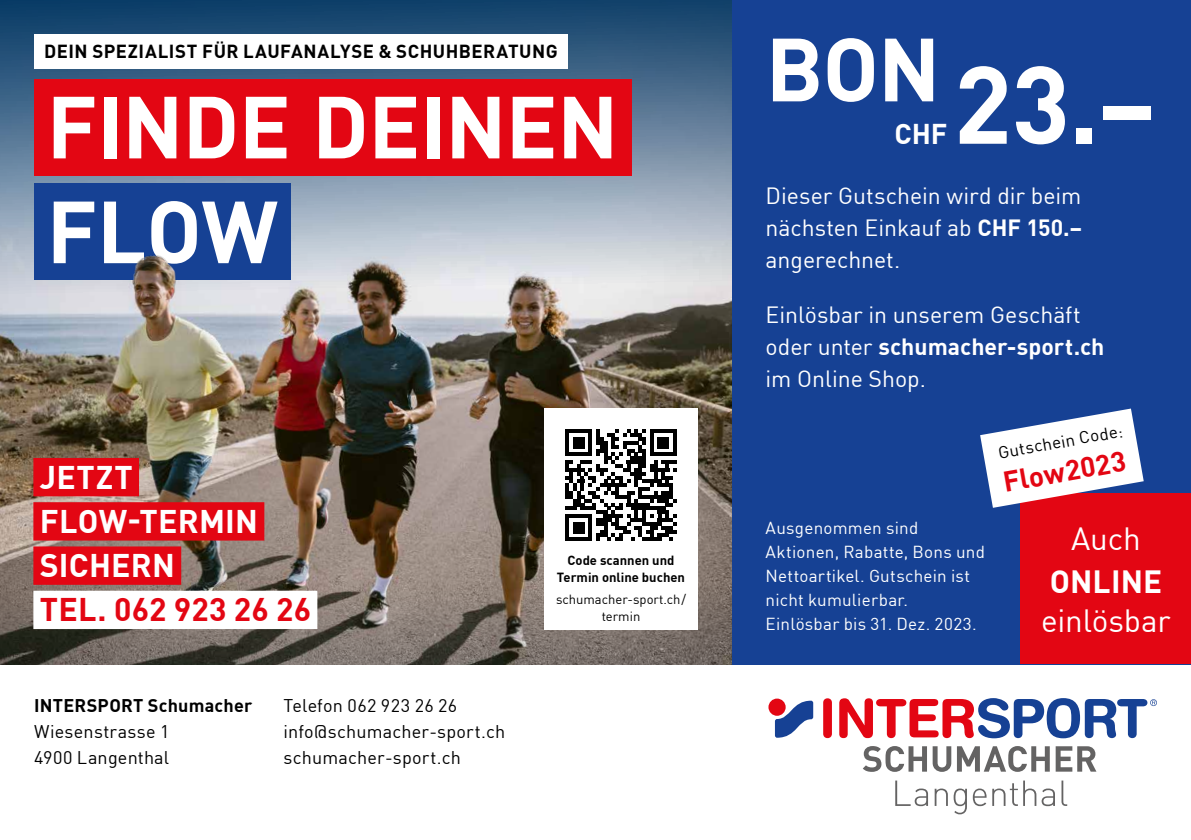
<style>
.page{position:relative;width:1191px;height:840px;background:#fff}
.page>*{position:absolute;margin:0;border:0;box-sizing:border-box;transform-origin:0 0}
.t1{font:700 108px "FFDIN Profor IIC";color:#fff}
.t2{font:700 88px "FFDIN Profor IIC";color:#fff}
.t3{font:700 86.4px/104.6px "FFDIN Profor IIC";letter-spacing:-.01em;color:#fff}
.t4{font:700 32px/44.2px "FFDIN Profor IIC";letter-spacing:.005em;color:#fff}
.t5{font:700 32px "FFDIN Profor IIC";letter-spacing:.005em;color:#e30613}
.t6{font:31.4px "FFDIN Profor IIC";letter-spacing:-.005em;color:#fff}
.t7{font:700 31.4px "FFDIN Profor IIC";color:#fff}
.t8{font:700 28px "FFDIN Profor IIC";color:#e30613}
.t9{font:700 28px "FFDIN Profor IIC";color:#fff}
.t10{font:23px/32px "FFDIN Profor IIC";color:#fff;text-align:justify}
.t11{font:700 18.6px "FFDIN Profor IIC";letter-spacing:.025em;color:#000}
.t12{font:18px/26px "FFDIN Profor IIC";letter-spacing:.01em;color:#000}
.t13{font:700 18px "FFDIN Profor IIC";letter-spacing:.015em;color:#000}
.t14{font:17px/24px "FFDIN Profor IIC";letter-spacing:.015em;color:#fff}
.t15{font:17px "FFDIN Profor IIC";color:#000}
.t16{font:700 13px/17px "FFDIN Profor IIC";color:#000;text-align:center}
.t17{font:13px/17px "FFDIN Profor IIC";color:#000;text-align:center}
.s1{font-weight:700}
</style>
<div class="page">
<div style="left:731px;top:0;width:460px;height:663px;background:#164194"></div>
<div style="left:1020px;top:493px;width:171px;height:170px;background:#e30613"></div>
<svg style="left:980px;top:408px;width:163px;height:99px"></svg>
<img style="left:0;top:0;width:731px;height:663px">
<div style="left:34px;top:34px;width:534px;height:34px;background:#fff"></div>
<div style="left:34px;top:79px;width:597px;height:96px;background:#e30613"></div>
<div style="left:34px;top:184px;width:256px;height:96px;background:#164194"></div>
<div style="left:823px;top:698px;width:9px;height:39px;background:#e30613;border-radius:4px"></div>
<svg style="left:839px;top:698px;width:318px;height:39px"></svg>
<div style="left:768px;top:698px;width:17px;height:17px;background:#e30613;border-radius:50%"></div>
<svg style="left:775px;top:700px;width:38px;height:37px"></svg>
<svg style="left:863px;top:746px;width:88px;height:25px"></svg>
<svg style="left:957px;top:746px;width:92px;height:25px"></svg>
<svg style="left:1055px;top:746px;width:41px;height:25px"></svg>
<svg style="left:895px;top:780px;width:33px;height:25px"></svg>
<svg style="left:934px;top:788px;width:52px;height:25px"></svg>
<svg style="left:992px;top:780px;width:63px;height:25px"></svg>
<svg style="left:1061px;top:780px;width:6px;height:25px"></svg>
<img style="left:125px;top:255px;width:69px;height:43px">
<div style="left:33px;top:457px;width:106px;height:39px;background:#e30613"></div>
<div style="left:33px;top:502px;width:231px;height:38px;background:#e30613"></div>
<div style="left:33px;top:546px;width:148px;height:38px;background:#e30613"></div>
<div style="left:33px;top:590px;width:284px;height:38px;background:#fff"></div>
<div style="left:544px;top:408px;width:153px;height:221px;background:#fff"></div>
<svg style="left:565px;top:429px;width:112px;height:112px"></svg>
<hr style="left:565px;top:537px;width:27px;height:4px;background:#000">
<div style="left:573px;top:521px;width:11px;height:12px;background:#000"></div>
<p class="t11" style="left:44px;top:37px;width:515px">DEIN SPEZIALIST FÜR LAUFANALYSE &amp; SCHUHBERATUNG</p>
<h3 class="t3" style="left:47px;top:69px;width:573px">FINDE DEINEN<br>FLOW</h3>
<h3 class="t4" style="left:40px;top:453px;width:220px">JETZT<br>FLOW-TERMIN<br>SICHERN</h3>
<h3 class="t5" style="left:40px;top:584px;width:273px">TEL. 062 923 26 26</h3>
<p class="t13" style="left:34px;top:691px;width:220px">INTERSPORT Schumacher</p>
<p class="t12" style="left:34px;top:716px;width:137px">Wiesenstrasse 1<br>4900 Langenthal</p>
<p class="t12" style="left:283px;top:690px;width:223px">Telefon 062 923 26 26 info@schumacher-sport.ch schumacher-sport.ch</p>
<p class="t16" style="left:557px;top:550px;width:129px">Code scannen und<br>Termin online buchen</p>
<p class="t17" style="left:556px;top:590px;width:131px">schumacher-sport.ch/ termin</p>
<h2 class="t2" style="left:765px;top:1px;width:176px">BON</h2>
<p class="t9" style="left:894px;top:112px;width:54px">CHF</p>
<h1 class="t1" style="left:953px;top:20px;width:205px">23.–</h1>
<p class="t10" style="left:765px;top:178px;width:318px">Dieser Gutschein wird dir beim nächsten Einkauf ab <span class="s1">CHF 150.– </span>angerechnet.</p>
<p class="t10" style="left:765px;top:297px;width:340px;text-align:left">Einlösbar in unserem Geschäft oder unter <span class="s1">schumacher-sport.ch </span>im Online Shop.</p>
<p class="t14" style="left:765px;top:514px;width:221px">Ausgenommen sind<br>Aktionen, Rabatte, Bons und<br>Nettoartikel. Gutschein ist nicht kumulierbar.<br>Einlösbar bis 31. Dez. 2023.</p>
<p class="t15" style="left:996px;top:439px;width:128px;rotate:-10deg">Gutschein Code:</p>
<p class="t8" style="left:999px;top:460px;width:126px;rotate:-10deg">Flow2023</p>
<h3 class="t6" style="left:1071px;top:514px;width:71px">Auch</h3>
<h3 class="t7" style="left:1049px;top:557px;width:114px">ONLINE</h3>
<h3 class="t6" style="left:1041px;top:596px;width:131px">einlösbar</h3>
</div>
